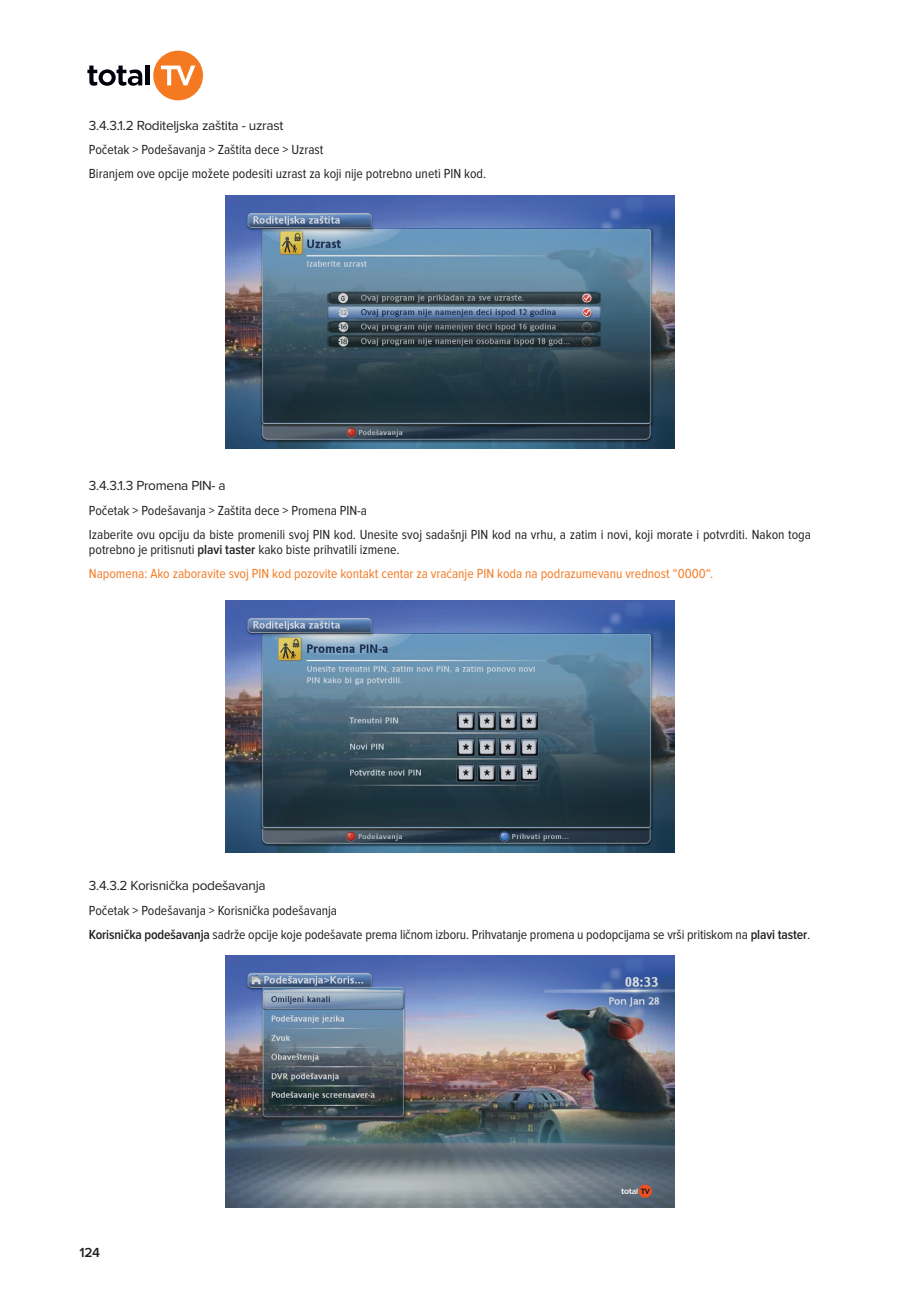
<style>
.page{position:relative;width:900px;height:1314px;background:#fff}
.page>*{position:absolute;margin:0;border:0;box-sizing:border-box;transform-origin:0 0}
.t1{font:13.72px/24.3px "Proxima Nova Cond";color:#231f20}
.t2{font:13.72px/24.3px "Proxima Nova Cond";color:#f47921}
.t3{font:13.72px "Proxima Nova";letter-spacing:-.02em;color:#231f20}
.t4{font:600 13.72px "Proxima Nova";color:#231f20}
.s1{color:#231f20}
.s2{font-weight:600;color:#231f20}
.s3{font-weight:600}
</style>
<div class="page">
<svg style="left:153px;top:51px;width:50px;height:49px"></svg>
<svg style="left:87px;top:66px;width:55px;height:20px"></svg>
<hr style="left:145px;top:66px;width:4px;height:19px;background:#00000b">
<img style="left:225px;top:196px;width:449px;height:252px">
<img style="left:225px;top:600px;width:449px;height:252px">
<img style="left:225px;top:955px;width:449px;height:253px">
<p class="t3" style="left:89px;top:119px;width:196px">3.4.3.1.2 Roditeljska zaštita - uzrast</p>
<p class="t1" style="left:89px;top:138px;width:399px">Početak &gt; Podešavanja &gt; Zaštita dece &gt; Uzrast<br>Biranjem ove opcije možete podesiti uzrast za koji nije potrebno uneti PIN kod.</p>
<p class="t3" style="left:89px;top:479px;width:138px">3.4.3.1.3 Promena PIN- a</p>
<p class="t1" style="left:89px;top:498px;width:723px">Početak &gt; Podešavanja &gt; Zaštita dece &gt; Promena PIN-a<br>Izaberite ovu opciju da biste promenili svoj PIN kod. Unesite svoj sadašnji PIN kod na vrhu, a zatim i novi, koji morate i potvrditi. Nakon toga</p>
<p class="t2" style="left:89px;top:538px;width:625px"><span class="s1">potrebno je pritisnuti</span> <span class="s2">plavi taster</span> <span class="s1">kako biste prihvatili izmene.<br></span>Napomena: Ako zaboravite svoj PIN kod pozovite kontakt centar za vraćanje PIN koda na podrazumevanu vrednost “0000“.</p>
<p class="t3" style="left:89px;top:879px;width:178px">3.4.3.2 Korisnička podešavanja</p>
<p class="t1" style="left:89px;top:898px;width:722px">Početak &gt; Podešavanja &gt; Korisnička podešavanja<br><span class="s3">Korisnička podešavanja</span> sadrže opcije koje podešavate prema ličnom izboru. Prihvatanje promena u podopcijama se vrši pritiskom na <span class="s3">plavi taster</span>.</p>
<p class="t4" style="left:80px;top:1246px;width:22px">124</p>
</div>
